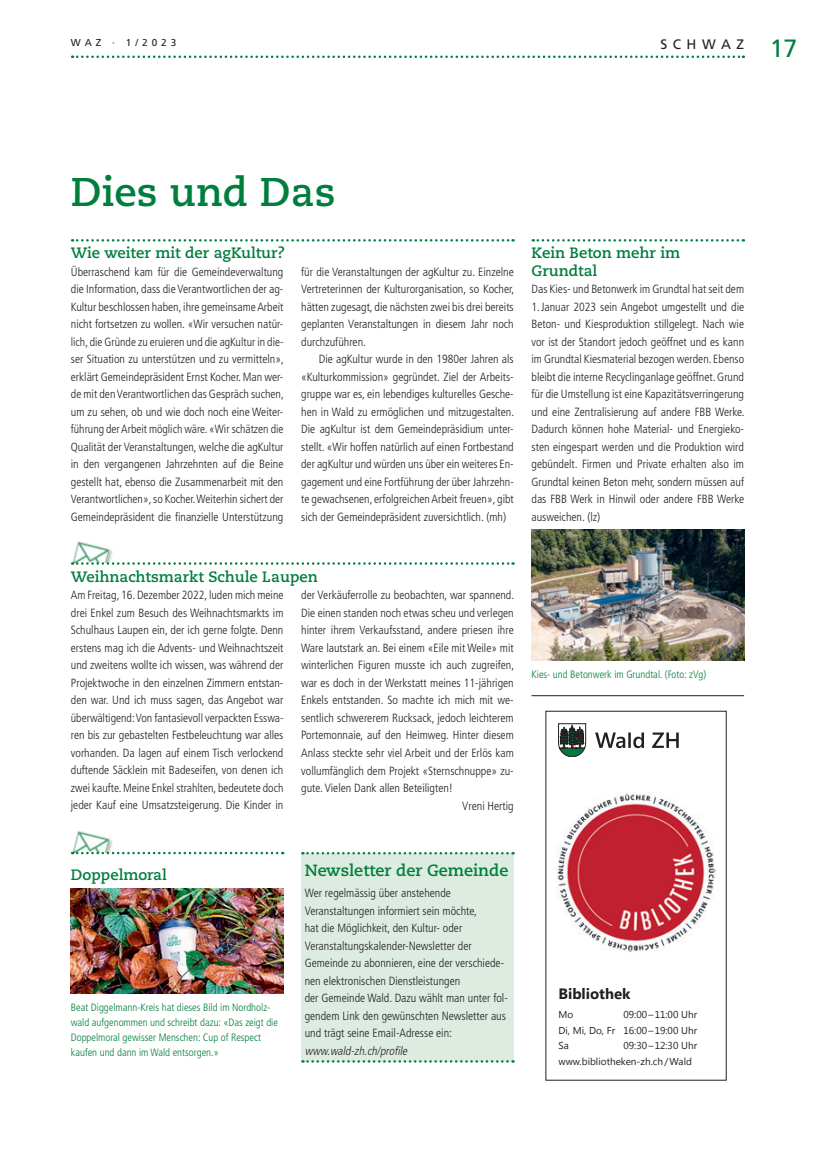
<style>
.page{position:relative;width:815px;height:1152px;background:#fff}
.page>*{position:absolute;margin:0;border:0;box-sizing:border-box;transform-origin:0 0}
.t1{font:700 40px "Caecilia";color:#007e3d}
.t2{font:25px "Frutiger LT Std";color:#007e3d}
.t3{font:700 16.25px "Caecilia";color:#007e3d}
.t4{font:700 15px/17.5px "Caecilia";color:#007e3d}
.t5{font:700 15px "Segoe UI";color:#231f20}
.t6{font:13.75px "Frutiger LT Std";letter-spacing:.4em;color:#231f20}
.t7{font:300 condensed 11.88px/17.5px "Frutiger LT Std";color:#231f20;text-align:justify}
.t8{font:italic 300 condensed 11.88px "Frutiger LT Std";color:#231f20}
.t9{font:300 condensed 10.62px/15px "Frutiger LT Std";color:#007e3d}
.t10{font:10px/15.5px "Segoe UI";color:#231f20;text-align:justify}
.t11{font:10px "Frutiger LT Std";letter-spacing:.4em;color:#231f20}
</style>
<div class="page">
<svg style="left:72px;top:56px;width:672px;height:2px"></svg>
<div style="left:301px;top:853px;width:213px;height:208px;background:#ddebe1"></div>
<svg style="left:302px;top:852px;width:212px;height:2px"></svg>
<svg style="left:302px;top:1060px;width:212px;height:2px"></svg>
<svg style="left:72px;top:239px;width:442px;height:3px"></svg>
<svg style="left:533px;top:239px;width:211px;height:3px"></svg>
<img style="left:531px;top:529px;width:213px;height:131px">
<div style="left:70px;top:540px;width:44px;height:38px;background:#231f20;opacity:.33"></div>
<img style="left:72px;top:540px;width:38px;height:22px">
<div style="left:71px;top:563px;width:39px;height:16px;background:#fff"></div>
<svg style="left:72px;top:562px;width:442px;height:3px"></svg>
<div style="left:70px;top:830px;width:44px;height:37px;background:#231f20;opacity:.33"></div>
<img style="left:72px;top:830px;width:38px;height:22px">
<div style="left:71px;top:853px;width:39px;height:16px;background:#fff"></div>
<svg style="left:72px;top:852px;width:211px;height:2px"></svg>
<img style="left:71px;top:888px;width:212px;height:105px">
<svg style="left:558px;top:723px;width:28px;height:34px"></svg>
<svg style="left:595px;top:732px;width:84px;height:16px"></svg>
<img style="left:556px;top:792px;width:160px;height:160px">
<hr style="left:531px;top:695px;width:213px;height:1px;background:#231f20">
<p class="t11" style="left:71px;top:37px;width:107px">WAZ · 1/2023</p>
<p class="t6" style="left:660px;top:36px;width:85px">SCHWAZ</p>
<h2 class="t2" style="left:770px;top:33px;width:29px">17</h2>
<h1 class="t1" style="left:71px;top:168px;width:266px">Dies und Das</h1>
<p class="t4" style="left:71px;top:244px;width:216px">Wie weiter mit der agKultur?</p>
<p class="t7" style="left:71px;top:263px;width:215px">Überraschend kam für die Gemeindeverwaltung die Information, dass die Verantwortlichen der ag-Kultur beschlossen haben, ihre gemeinsame Arbeit nicht fortsetzen zu wollen. «Wir versuchen natür&shy;lich, die Gründe zu eruieren und die agKultur in die&shy;ser Situation zu unterstützen und zu vermitteln», erklärt Gemeindepräsident Ernst Kocher. Man wer&shy;de mit den Verantwortlichen das Gespräch suchen, um zu sehen, ob und wie doch noch eine Weiter&shy;führung der Arbeit möglich wäre. «Wir schätzen die Qualität der Veranstaltungen, welche die agKultur in den vergangenen Jahrzehnten auf die Beine gestellt hat, ebenso die Zusammenarbeit mit den Verantwortlichen», so Kocher. Weiterhin sichert der Gemeindepräsident die finanzielle Unterstützung</p>
<p class="t7" style="left:301px;top:263px;width:215px">für die Veranstaltungen der agKultur zu. Einzelne Vertreterinnen der Kulturorganisation, so Kocher, hätten zugesagt, die nächsten zwei bis drei bereits geplanten Veranstaltungen in diesem Jahr noch durchzuführen.</p>
<p class="t7" style="left:301px;top:350px;width:215px;text-indent:18px">Die agKultur wurde in den 1980er Jahren als «Kulturkommission» gegründet. Ziel der Arbeits&shy;gruppe war es, ein lebendiges kulturelles Gesche&shy;hen in Wald zu ermöglichen und mitzugestalten.<br>Die agKultur ist dem Gemeindepräsidium unter&shy;stellt. «Wir hoffen natürlich auf einen Fortbestand der agKultur und würden uns über ein weiteres En&shy;gagement und eine Fortführung der über Jahrzehn&shy;te gewachsenen, erfolgreichen Arbeit freuen», gibt sich der Gemeindepräsident zuversichtlich. (mh)</p>
<p class="t4" style="left:531px;top:244px;width:150px">Kein Beton mehr im<br>Grundtal</p>
<p class="t7" style="left:531px;top:280px;width:215px">Das Kies- und Betonwerk im Grundtal hat seit dem 1.Januar 2023 sein Angebot umgestellt und die Beton- und Kiesproduktion stillgelegt. Nach wie vor ist der Standort jedoch geöffnet und es kann im Grundtal Kiesmaterial bezogen werden. Ebenso bleibt die interne Recyclinganlage geöffnet. Grund für die Umstellung ist eine Kapazitätsverringerung und eine Zentralisierung auf andere FBB Werke.<br>Dadurch können hohe Material- und Energieko&shy;sten eingespart werden und die Produktion wird gebündelt. Firmen und Private erhalten also im Grundtal keinen Beton mehr, sondern müssen auf das FBB Werk in Hinwil oder andere FBB Werke ausweichen. (lz)</p>
<p class="t4" style="left:71px;top:568px;width:249px">Weihnachtsmarkt Schule Laupen</p>
<p class="t7" style="left:71px;top:587px;width:214px">Am Freitag, 16. Dezember 2022, luden mich meine drei Enkel zum Besuch des Weihnachtsmarkts im Schulhaus Laupen ein, der ich gerne folgte. Denn erstens mag ich die Advents- und Weihnachtszeit und zweitens wollte ich wissen, was während der Projektwoche in den einzelnen Zimmern entstan&shy;den war. Und ich muss sagen, das Angebot war überwältigend: Von fantasievoll verpackten Esswa&shy;ren bis zur gebastelten Festbeleuchtung war alles vorhanden. Da lagen auf einem Tisch verlockend duftende Säcklein mit Badeseifen, von denen ich zwei kaufte. Meine Enkel strahlten, bedeutete doch jeder Kauf eine Umsatzsteigerung. Die Kinder in</p>
<p class="t7" style="left:301px;top:587px;width:215px">der Verkäuferrolle zu beobachten, war spannend.</p>
<p class="t7" style="left:301px;top:604px;width:214px">Die einen standen noch etwas scheu und verlegen</p>
<p class="t7" style="left:301px;top:622px;width:214px">hinter ihrem Verkaufsstand, andere priesen ihre</p>
<p class="t7" style="left:301px;top:639px;width:214px">Ware lautstark an. Bei einem «Eile mit Weile» mit</p>
<p class="t7" style="left:301px;top:657px;width:215px">winterlichen Figuren musste ich auch zugreifen,</p>
<p class="t7" style="left:301px;top:674px;width:214px">war es doch in der Werkstatt meines 11-jährigen</p>
<p class="t7" style="left:301px;top:692px;width:214px">Enkels entstanden. So machte ich mich mit we-</p>
<p class="t7" style="left:301px;top:709px;width:214px">sentlich schwererem Rucksack, jedoch leichterem</p>
<p class="t7" style="left:301px;top:727px;width:214px">Portemonnaie, auf den Heimweg. Hinter diesem</p>
<p class="t7" style="left:301px;top:744px;width:214px">Anlass steckte sehr viel Arbeit und der Erlös kam</p>
<p class="t7" style="left:301px;top:762px;width:214px">vollumfänglich dem Projekt «Sternschnuppe» zu-</p>
<p class="t7" style="left:301px;top:779px;width:153px">gute. Vielen Dank allen Beteiligten!</p>
<p class="t7" style="left:462px;top:797px;width:53px">Vreni Hertig</p>
<p class="t9" style="left:531px;top:667px;width:176px">Kies- und Betonwerk im Grundtal. (Foto: zVg)</p>
<p class="t4" style="left:71px;top:865px;width:98px">Doppelmoral</p>
<p class="t9" style="left:71px;top:999px;width:209px">Beat Diggelmann-Kreis hat dieses Bild im Nordholz&shy;wald aufgenommen und schreibt dazu: «Das zeigt die Doppelmoral gewisser Menschen: Cup of Respect kaufen und dann im Wald entsorgen.»</p>
<h3 class="t3" style="left:305px;top:860px;width:205px">Newsletter der Gemeinde</h3>
<p class="t7" style="left:305px;top:884px;width:205px;text-align:left">Wer regelmässig über anstehende Veranstaltungen informiert sein möchte,<br>hat die Möglichkeit, den Kultur- oder Veranstaltungskalender-Newsletter der Gemeinde zu abonnieren, eine der verschiede&shy;nen elektronischen Dienstleistungen<br>der Gemeinde Wald. Dazu wählt man unter fol&shy;gendem Link den gewünschten Newsletter aus und trägt seine Email-Adresse ein:</p>
<p class="t8" style="left:305px;top:1043px;width:107px">www.wald-zh.ch/profile</p>
<p class="t5" style="left:558px;top:983px;width:74px">Bibliothek</p>
<p class="t10" style="left:558px;top:1006px;width:16px">Mo</p>
<p class="t10" style="left:558px;top:1006px;width:140px;text-indent:65px">09:00 – 11:00 Uhr Di, Mi, Do, Fr 16:00 – 19:00 Uhr Sa</p>
<p class="t10" style="left:558px;top:1037px;width:140px;text-indent:65px">09:30 – 12:30 Uhr www.bibliotheken-zh.ch / Wald</p>
</div>
